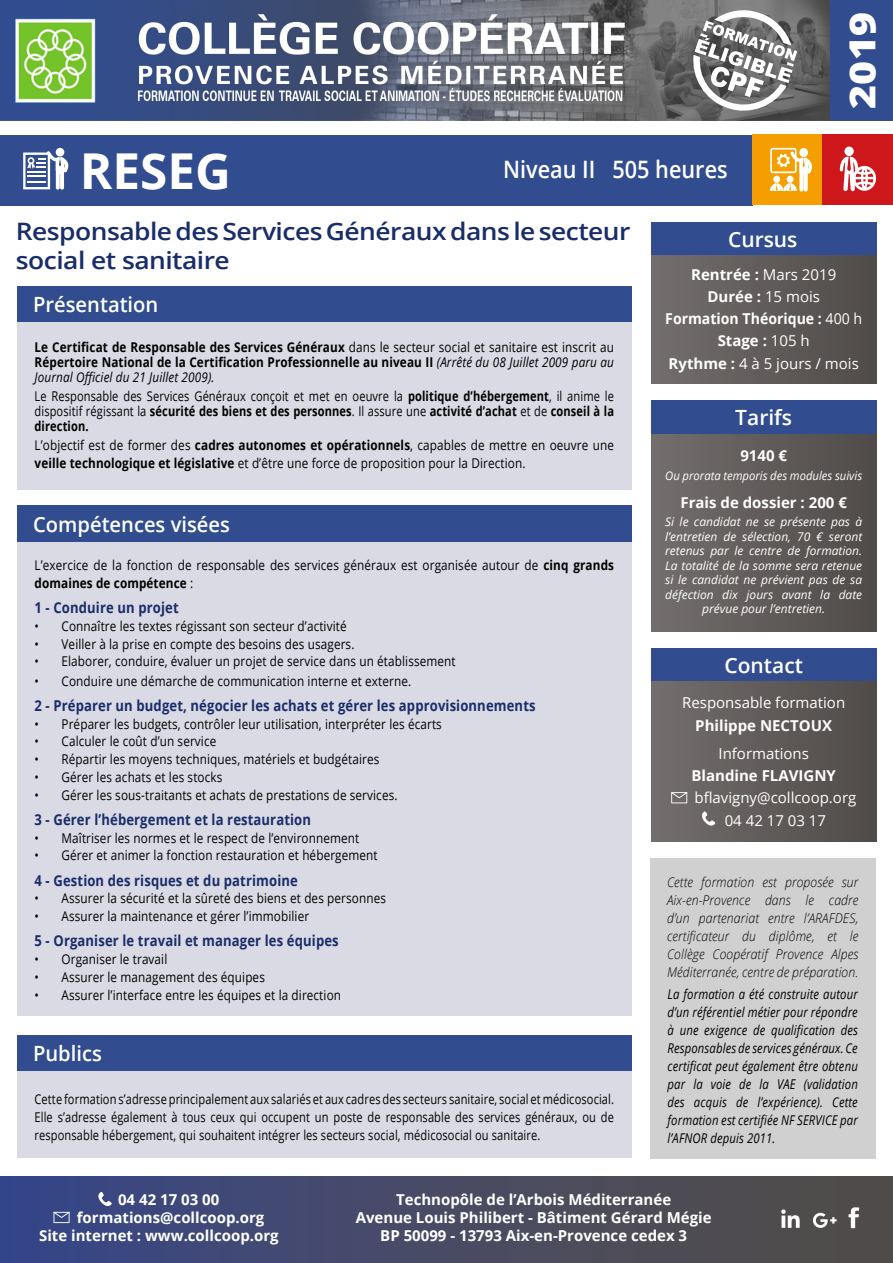
<style>
.page{position:relative;width:893px;height:1263px;background:#fff}
.page>*{position:absolute;margin:0;border:0;box-sizing:border-box;transform-origin:0 0}
.t1{font:700 49.5px "Open Sans";color:#fff}
.t2{font:800 36px "Open Sans";color:#fff;scale:1.14 1}
.t3{font:600 24px/28.8px "Open Sans";letter-spacing:-.02em;color:#192d6a;scale:1.1 1}
.t4{font:600 24px "Open Sans";color:#fff;scale:.9 1}
.t5{font:600 21px "Open Sans";color:#fff;scale:.96 1}
.t6{font:600 21px "Open Sans";color:#fff}
.t7{font:700 15px/22.2px "Open Sans";color:#fff;text-align:center}
.t8{font:700 15px "Open Sans";letter-spacing:.01em;color:#192d6a;scale:.87 1}
.t9{font:15px/22.2px "Open Sans";color:#fff;text-align:center}
.t10{font:13.5px/18px "Open Sans";letter-spacing:.01em;color:#000;scale:.87 1}
.t11{font:13.5px/15px "Open Sans";letter-spacing:.01em;color:#000;text-align:justify;scale:.82 1}
.t12{font:italic 13.5px/18px "Open Sans";letter-spacing:.01em;color:#000;text-align:justify;scale:.84 1}
.t13{font:700 13.5px/15px "Open Sans";letter-spacing:.01em;color:#000;text-align:justify;scale:.87 1}
.t14{font:italic 300 13.5px/18px "Open Sans";letter-spacing:.01em;color:#000;text-align:justify;scale:.91 1}
.t15{font:italic 12px/14.4px "Open Sans";color:#fff;text-align:center}
.t16{font:italic 12px "Open Sans";color:#fff;scale:.94 1}
.s1{font-weight:400}
.s2{font-weight:400;font-style:italic}
.s3{font-weight:700}
</style>
<div class="page">
<img style="left:0;top:0;width:830px;height:120px">
<div style="left:0;top:135px;width:753px;height:70px;background:#314d90"></div>
<div style="left:17px;top:286px;width:615px;height:36px;background:#314d90"></div>
<div style="left:651px;top:222px;width:225px;height:34px;background:#314d90"></div>
<div style="left:753px;top:135px;width:70px;height:70px;background:#f59e00"></div>
<div style="left:651px;top:648px;width:225px;height:34px;background:#314d90"></div>
<div style="left:651px;top:400px;width:225px;height:34px;background:#314d90"></div>
<div style="left:651px;top:256px;width:225px;height:127px;background:linear-gradient(to right,#736e6d,#4f4b49)"></div>
<div style="left:651px;top:682px;width:225px;height:160px;background:linear-gradient(to right,#736e6d,#4f4b49)"></div>
<div style="left:651px;top:434px;width:225px;height:197px;background:linear-gradient(to right,#736e6d,#4f4b49)"></div>
<svg style="left:23px;top:151px;width:46px;height:39px"></svg>
<div style="left:56px;top:148px;width:8px;height:9px;background:#fff;border-radius:50%"></div>
<div style="left:17px;top:322px;width:615px;height:168px;background:#dadae5"></div>
<div style="left:650px;top:858px;width:225px;height:301px;background:#d0d0d0"></div>
<div style="left:0;top:1177px;width:893px;height:86px;background:linear-gradient(to right,#384787,#544d44)"></div>
<div style="left:830px;top:0;width:63px;height:120px;background:#314d90"></div>
<svg style="left:98px;top:1191px;width:14px;height:15px"></svg>
<svg style="left:702px;top:811px;width:14px;height:14px"></svg>
<svg style="left:53px;top:1212px;width:17px;height:11px"></svg>
<svg style="left:671px;top:792px;width:16px;height:11px"></svg>
<div style="left:823px;top:135px;width:70px;height:70px;background:#cd171a"></div>
<svg style="left:840px;top:147px;width:36px;height:44px"></svg>
<svg style="left:770px;top:148px;width:42px;height:44px"></svg>
<svg style="left:848px;top:1207px;width:11px;height:21px"></svg>
<svg style="left:813px;top:1213px;width:24px;height:15px"></svg>
<svg style="left:781px;top:1209px;width:19px;height:19px"></svg>
<div style="left:17px;top:1035px;width:615px;height:36px;background:#314d90"></div>
<div style="left:17px;top:506px;width:615px;height:36px;background:#314d90"></div>
<div style="left:17px;top:1071px;width:615px;height:86px;background:#dadae5"></div>
<div style="left:17px;top:542px;width:615px;height:473px;background:#dadae5"></div>
<svg style="left:691px;top:8px;width:106px;height:108px"></svg>
<h1 class="t1" style="left:80px;top:136px;width:153px">RESEG</h1>
<h3 class="t4" style="left:503px;top:153px;width:251px">Niveau II 505 heures</h3>
<h2 class="t2" style="left:835px;top:109px;width:86px;rotate:-90deg">2019</h2>
<h3 class="t3" style="left:16px;top:217px;width:560px">Responsable des Services Généraux dans le secteur social et sanitaire</h3>
<h3 class="t5" style="left:33px;top:290px;width:132px">Présentation</h3>
<p class="t13" style="left:35px;top:339px;width:668px">Le Certificat de Responsable des Services Généraux <span class="s1">dans le secteur social et sanitaire est inscrit au </span>Répertoire National de la Certification Professionnelle au niveau II <span class="s2">(Arrêté du 08 Juillet 2009 paru au Journal Officiel du 21 Juillet 2009).</span></p>
<p class="t11" style="left:35px;top:388px;width:708px">Le Responsable des Services Généraux conçoit et met en oeuvre la <span class="s3">politique d’hébergement</span>, il anime le dispositif régissant la <span class="s3">sécurité des biens et des personnes</span>. Il assure une <span class="s3">activité d’achat</span> et de <span class="s3">conseil à la direction.</span></p>
<p class="t10" style="left:35px;top:436px;width:668px">L’objectif est de former des <span class="s3">cadres autonomes et opérationnels</span>, capables de mettre en oeuvre une <span class="s3">veille technologique et législative</span> et d’être une force de proposition pour la Direction.</p>
<h3 class="t5" style="left:33px;top:510px;width:207px">Compétences visées</h3>
<p class="t10" style="left:35px;top:556px;width:668px">L’exercice de la fonction de responsable des services généraux est organisée autour de <span class="s3">cinq grands domaines de compétence</span> :</p>
<p class="t8" style="left:35px;top:597px;width:167px">1 - Conduire un projet</p>
<p class="t10" style="left:35px;top:617px;width:360px">• Connaître les textes régissant son secteur d’activité</p>
<p class="t10" style="left:35px;top:634px;width:369px">• Veiller à la prise en compte des besoins des usagers.</p>
<p class="t10" style="left:35px;top:652px;width:486px">• Elaborer, conduire, évaluer un projet de service dans un établissement</p>
<p class="t10" style="left:35px;top:671px;width:434px">• Conduire une démarche de communication interne et externe.</p>
<p class="t8" style="left:35px;top:695px;width:577px">2 - Préparer un budget, négocier les achats et gérer les approvisionnements</p>
<p class="t10" style="left:35px;top:714px;width:470px">• Préparer les budgets, contrôler leur utilisation, interpréter les écarts</p>
<p class="t10" style="left:35px;top:732px;width:210px">• Calculer le coût d’un service</p>
<p class="t10" style="left:35px;top:750px;width:398px">• Répartir les moyens techniques, matériels et budgétaires</p>
<p class="t10" style="left:35px;top:768px;width:217px">• Gérer les achats et les stocks</p>
<p class="t10" style="left:35px;top:785px;width:419px">• Gérer les sous-traitants et achats de prestations de services.</p>
<p class="t8" style="left:35px;top:809px;width:319px">3 - Gérer l’hébergement et la restauration</p>
<p class="t10" style="left:35px;top:828px;width:375px">• Maîtriser les normes et le respect de l’environnement</p>
<p class="t10" style="left:35px;top:846px;width:396px">• Gérer et animer la fonction restauration et hébergement</p>
<p class="t8" style="left:35px;top:870px;width:304px">4 - Gestion des risques et du patrimoine</p>
<p class="t10" style="left:35px;top:889px;width:406px">• Assurer la sécurité et la sûreté des biens et des personnes</p>
<p class="t10" style="left:35px;top:907px;width:317px">• Assurer la maintenance et gérer l’immobilier</p>
<p class="t8" style="left:35px;top:930px;width:351px">5 - Organiser le travail et manager les équipes</p>
<p class="t10" style="left:35px;top:950px;width:154px">• Organiser le travail</p>
<p class="t10" style="left:35px;top:968px;width:266px">• Assurer le management des équipes</p>
<p class="t10" style="left:35px;top:985px;width:354px">• Assurer l’interface entre les équipes et la direction</p>
<h3 class="t5" style="left:33px;top:1039px;width:73px">Publics</h3>
<p class="t11" style="left:35px;top:1089px;width:708px;line-height:18px">Cette formation s’adresse principalement aux salariés et aux cadres des secteurs sanitaire, social et médicosocial.<br>Elle s’adresse également à tous ceux qui occupent un poste de responsable des services généraux, ou de responsable hébergement, qui souhaitent intégrer les secteurs social, médicosocial ou sanitaire.</p>
<h3 class="t6" style="left:728px;top:225px;width:71px">Cursus</h3>
<p class="t7" style="left:665px;top:263px;width:198px">Rentrée : <span class="s1">Mars 2019<br></span>Durée : <span class="s1">15 mois<br></span>Formation Théorique : <span class="s1">400 h<br></span>Stage : <span class="s1">105 h<br></span>Rythme : <span class="s1">4 à 5 jours / mois</span></p>
<h3 class="t6" style="left:735px;top:403px;width:58px">Tarifs</h3>
<p class="t7" style="left:740px;top:444px;width:48px">9140 €</p>
<p class="t16" style="left:665px;top:467px;width:211px">Ou prorata temporis des modules suivis</p>
<p class="t7" style="left:680px;top:491px;width:168px">Frais de dossier : 200 €</p>
<p class="t15" style="left:665px;top:515px;width:199px">Si le candidat ne se présente pas à l’entretien de sélection, 70 € seront retenus par le centre de formation.<br>La totalité de la somme sera retenue si le candidat ne prévient pas de sa défection dix jours avant la date prévue pour l’entretien.</p>
<h3 class="t6" style="left:724px;top:651px;width:80px">Contact</h3>
<p class="t9" style="left:682px;top:691px;width:165px">Responsable formation</p>
<p class="t7" style="left:695px;top:714px;width:138px">Philippe NECTOUX</p>
<p class="t9" style="left:718px;top:742px;width:92px">Informations</p>
<p class="t7" style="left:691px;top:764px;width:146px">Blandine FLAVIGNY</p>
<p class="t9" style="left:694px;top:786px;width:163px">bflavigny@collcoop.org<br>04 42 17 03 17</p>
<p class="t14" style="left:667px;top:872px;width:212px">Cette formation est proposée sur Aix-en-Provence dans le cadre d’un partenariat entre l’ARAFDES, certificateur du diplôme, et le Collège Coopératif Provence Alpes Méditerranée, centre de préparation.</p>
<p class="t12" style="left:668px;top:985px;width:228px">La formation a été construite autour d’un référentiel métier pour répondre à une exigence de qualification des Responsables de services généraux. Ce certificat peut également être obtenu par la voie de la VAE (validation des acquis de l’expérience). Cette formation est certifiée NF SERVICE par l’AFNOR depuis 2011.</p>
<p class="t7" style="left:118px;top:1188px;width:103px">04 42 17 03 00</p>
<p class="t7" style="left:77px;top:1206px;width:189px">formations@collcoop.org</p>
<p class="t7" style="left:39px;top:1224px;width:241px">Site internet : www.collcoop.org</p>
<p class="t7" style="left:356px;top:1190px;width:357px;line-height:18px">Technopôle de l’Arbois Méditerranée<br>Avenue Louis Philibert - Bâtiment Gérard Mégie<br>BP 50099 - 13793 Aix-en-Provence cedex 3</p>
</div>
